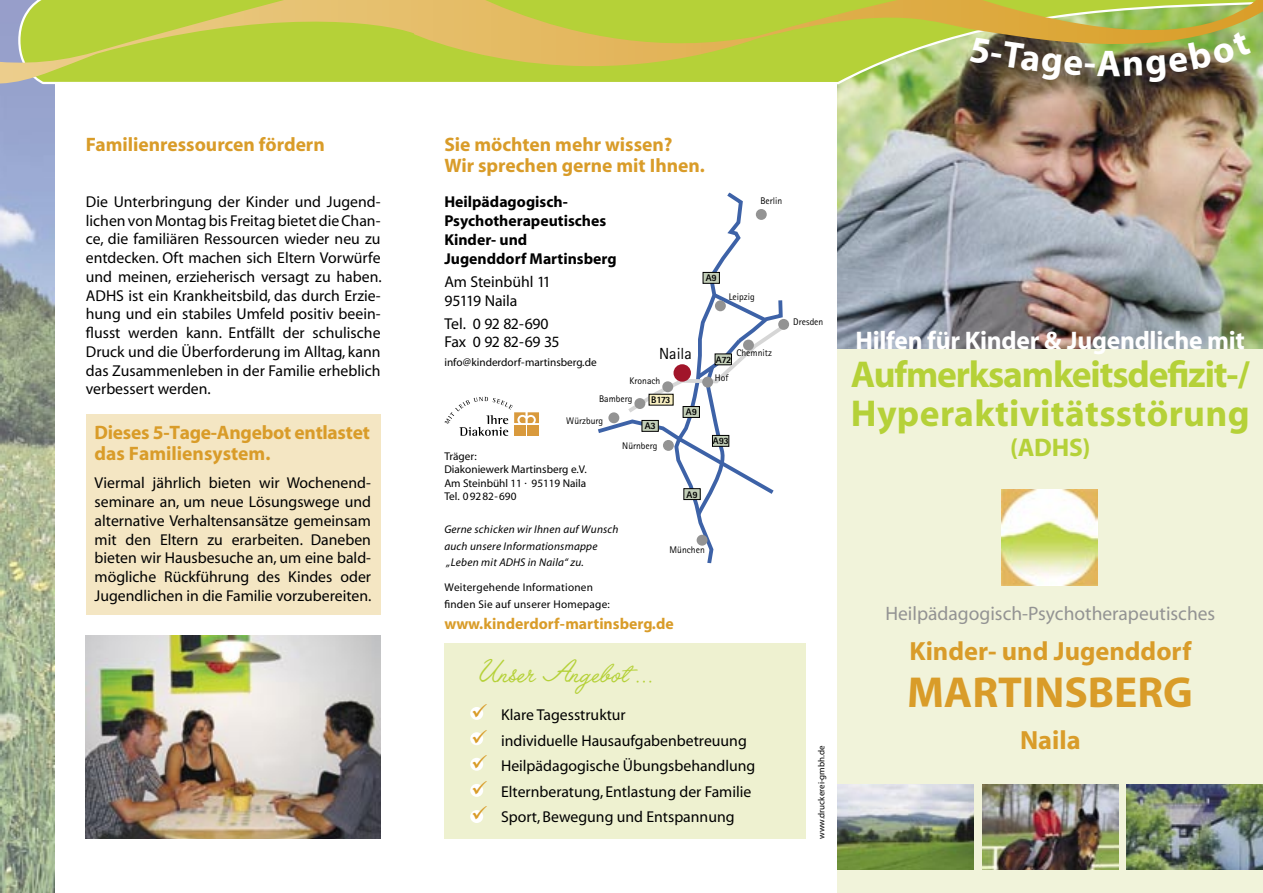
<style>
.page{position:relative;width:1263px;height:893px;background:#fff}
.page>*{position:absolute;margin:0;border:0;box-sizing:border-box;transform-origin:0 0}
.t1{font:700 43.5px "Myriad";color:#d99c29}
.t2{font:700 37.5px/39px "Myriad";letter-spacing:.005em;color:#b5d138}
.t3{font:36px "Daniel Script";color:#b5d138}
.t4{font:700 26.4px "Myriad";color:#d99c29}
.t5{font:700 25.5px "Myriad";letter-spacing:-.01em;color:#fff}
.t6{font:700 25.5px "Myriad";color:#b5d138}
.t7{font:700 19.5px/21px "Myriad";color:#d99c29}
.t8{font:19.5px "Myriad";color:#939393}
.t9{font:16.05px "Rotis Normal";color:#000}
.t10{font:15.75px/18.8px "Myriad";color:#000;text-align:justify}
.t11{font:700 15.75px/19px "Myriad";color:#000}
.t12{font:700 15.75px "Myriad";color:#d99c29}
.t13{font:15.75px/18.8px "Myriad";letter-spacing:-.04em;color:#000}
.t14{font:11.25px/13.5px "Myriad";color:#000}
.t15{font:italic 11.25px/16.5px "Myriad";letter-spacing:.02em;color:#000}
.t16{font:11.25px/16.5px "Myriad";letter-spacing:.02em;color:#000}
.t17{font:9.6px/17.9px "Rotis Normal";color:#000}
.t18{font:800 9.6px "Rotis";color:#000}
.t19{font:9px "Myriad";color:#000}
.s1{color:#d99c29}
</style>
<div class="page">
<img style="left:0;top:103px;width:54px;height:790px">
<div style="left:838px;top:0;width:425px;height:893px;background:#f1f3da"></div>
<img style="left:838px;top:103px;width:425px;height:246px">
<img style="left:982px;top:784px;width:136px;height:86px">
<img style="left:838px;top:784px;width:136px;height:86px">
<img style="left:1127px;top:784px;width:136px;height:86px">
<svg style="left:0;top:0;width:1263px;height:103px;background:#c3ca67"></svg>
<div style="left:86px;top:414px;width:295px;height:200px;background:#f4e6c3"></div>
<svg style="left:598px;top:192px;width:168px;height:371px"></svg>
<div style="left:697px;top:535px;width:10px;height:11px;background:#939393;border-radius:50%"></div>
<div style="left:703px;top:272px;width:16px;height:11px;background:#c2ceb7"></div>
<div style="left:703px;top:272px;width:17px;height:12px;border:1px solid #000"></div>
<div style="left:608px;top:412px;width:11px;height:11px;background:#939393;border-radius:50%"></div>
<svg style="left:624px;top:290px;width:165px;height:229px"></svg>
<div style="left:715px;top:300px;width:11px;height:11px;background:#939393;border-radius:50%"></div>
<div style="left:712px;top:435px;width:17px;height:11px;background:#c2ceb7"></div>
<div style="left:712px;top:435px;width:17px;height:12px;border:1px solid #000"></div>
<div style="left:756px;top:209px;width:11px;height:11px;background:#939393;border-radius:50%"></div>
<div style="left:673px;top:364px;width:18px;height:18px;background:#a1152a;border-radius:50%"></div>
<div style="left:444px;top:643px;width:362px;height:196px;background:#eef1d0"></div>
<div style="left:470px;top:707px;width:13px;height:13px;background:#fff;border-radius:50%"></div>
<div style="left:470px;top:732px;width:13px;height:13px;background:#fff;border-radius:50%"></div>
<div style="left:470px;top:758px;width:13px;height:13px;background:#fff;border-radius:50%"></div>
<div style="left:470px;top:784px;width:13px;height:13px;background:#fff;border-radius:50%"></div>
<div style="left:470px;top:810px;width:13px;height:13px;background:#fff;border-radius:50%"></div>
<img style="left:86px;top:636px;width:294px;height:203px">
<img style="left:1001px;top:489px;width:96px;height:96px">
<svg style="left:444px;top:397px;width:95px;height:39px"></svg>
<img style="left:970px;top:31px;width:281px;height:52px">
<p class="t7" style="left:86px;top:134px;width:240px">Familienressourcen fördern</p>
<p class="t10" style="left:86px;top:193px;width:297px">Die Unterbringung der Kinder und Jugend&shy;lichen von Montag bis Freitag bietet die Chan&shy;ce, die familiären Ressourcen wieder neu zu entdecken. Oft machen sich Eltern Vorwürfe und meinen, erzieherisch versagt zu haben.<br>ADHS ist ein Krankheitsbild, das durch Erzie&shy;hung und ein stabiles Umfeld positiv beein&shy;flusst werden kann. Entfällt der schulische Druck und die Überforderung im Alltag, kann das Zusammenleben in der Familie erheblich verbessert werden.</p>
<p class="t7" style="left:95px;top:423px;width:277px">Dieses 5-Tage-Angebot entlastet das Familiensystem.</p>
<p class="t10" style="left:95px;top:474px;width:278px">Viermal jährlich bieten wir Wochenend&shy;seminare an, um neue Lösungswege und alternative Verhaltensansätze gemeinsam mit den Eltern zu erarbeiten. Daneben bieten wir Hausbesuche an, um eine bald&shy;mögliche Rückführung des Kindes oder Jugendlichen in die Familie vorzubereiten.</p>
<p class="t7" style="left:444px;top:134px;width:262px">Sie möchten mehr wissen?<br>Wir sprechen gerne mit Ihnen.</p>
<p class="t11" style="left:444px;top:193px;width:174px">Heilpädagogisch-<br>Psychotherapeutisches<br>Kinder- und<br>Jugenddorf Martinsberg</p>
<p class="t10" style="left:444px;top:273px;width:108px">Am Steinbühl 11<br>95119 Naila</p>
<p class="t13" style="left:444px;top:315px;width:117px">Tel. 0 92 82-690<br>Fax 0 92 82-69 35</p>
<p class="t14" style="left:444px;top:356px;width:154px">info@kinderdorf-martinsberg.de</p>
<p class="t17" style="left:760px;top:192px;width:23px">Berlin</p>
<p class="t18" style="left:706px;top:272px;width:13px">A9</p>
<p class="t17" style="left:729px;top:287px;width:28px">Leipzig</p>
<p class="t9" style="left:659px;top:344px;width:34px">Naila</p>
<p class="t17" style="left:736px;top:344px;width:37px">Chemnitz</p>
<p class="t18" style="left:716px;top:353px;width:17px">A72</p>
<p class="t17" style="left:599px;top:372px;width:63px;text-indent:30px">Kronach<br>Bamberg</p>
<p class="t17" style="left:566px;top:412px;width:38px">Würzburg</p>
<p class="t18" style="left:651px;top:394px;width:21px">B173</p>
<p class="t18" style="left:645px;top:420px;width:13px">A3</p>
<p class="t18" style="left:686px;top:406px;width:13px">A9</p>
<p class="t17" style="left:622px;top:437px;width:37px">Nürnberg</p>
<p class="t14" style="left:444px;top:450px;width:144px">Träger:<br>Diakoniewerk Martinsberg e.V.<br>Am Steinbühl 11 . 95119 Naila<br>Tel. 0 9282-690</p>
<p class="t15" style="left:444px;top:522px;width:176px">Gerne schicken wir Ihnen auf Wunsch auch unsere Informationsmappe „Leben mit ADHS in Naila“ zu.</p>
<p class="t16" style="left:444px;top:580px;width:167px">Weitergehende Informationen finden Sie auf unserer Homepage:</p>
<p class="t12" style="left:444px;top:615px;width:231px">www.kinderdorf-martinsberg.de</p>
<p class="t18" style="left:686px;top:488px;width:13px">A9</p>
<p class="t17" style="left:669px;top:541px;width:37px">München</p>
<p class="t17" style="left:715px;top:369px;width:15px">Hof</p>
<p class="t18" style="left:713px;top:435px;width:18px">A93</p>
<h3 class="t3" style="left:471px;top:652px;width:183px">Unser Angebot ...</h3>
<p class="t10" style="left:471px;top:706px;width:156px"><span class="s1">✓</span> Klare Tagesstruktur</p>
<p class="t10" style="left:471px;top:732px;width:277px"><span class="s1">✓</span> individuelle Hausaufgabenbetreuung</p>
<p class="t10" style="left:471px;top:757px;width:285px"><span class="s1">✓</span> Heilpädagogische Übungsbehandlung</p>
<p class="t10" style="left:471px;top:783px;width:282px"><span class="s1">✓</span> Elternberatung, Entlastung der Familie</p>
<p class="t10" style="left:471px;top:808px;width:265px"><span class="s1">✓</span> Sport, Bewegung und Entspannung</p>
<p class="t17" style="left:793px;top:312px;width:32px">Dresden</p>
<p class="t19" style="left:817px;top:839px;width:95px;rotate:-90deg">www.druckerei-gmbh.de</p>
<h3 class="t5" style="left:855px;top:327px;width:391px">Hilfen für Kinder &amp; Jugendliche mit</h3>
<h2 class="t2" style="left:851px;top:357px;width:401px">Aufmerksamkeitsdefizit-/<br>Hyperaktivitätsstörung</h2>
<h3 class="t6" style="left:1010px;top:435px;width:82px">(ADHS)</h3>
<p class="t8" style="left:885px;top:604px;width:331px">Heilpädagogisch-Psychotherapeutisches</p>
<h3 class="t4" style="left:909px;top:638px;width:283px">Kinder- und Jugenddorf</h3>
<h1 class="t1" style="left:907px;top:670px;width:287px">MARTINSBERG</h1>
<h3 class="t4" style="left:1020px;top:726px;width:62px">Naila</h3>
</div>
